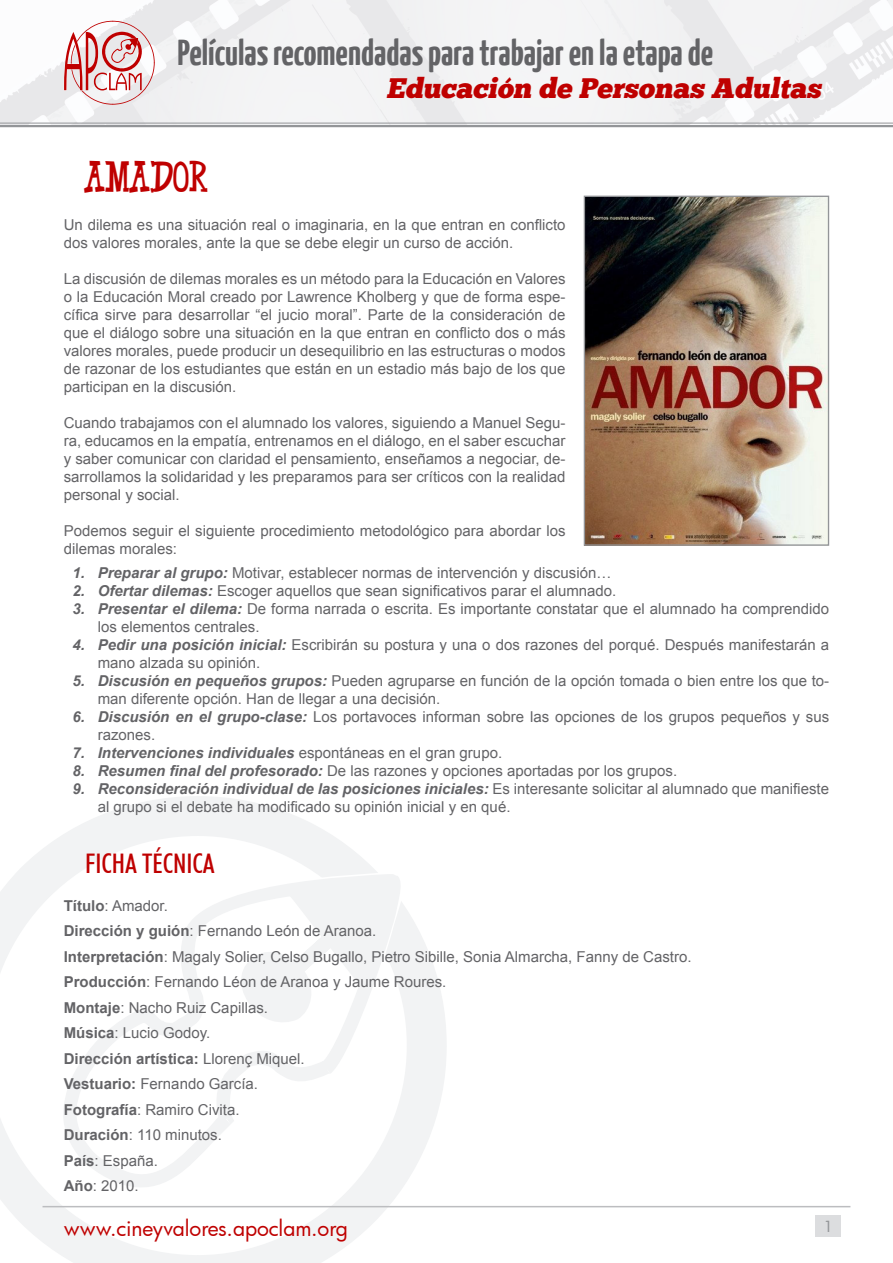
<style>
.page{position:relative;width:893px;height:1263px;background:#fff}
.page>*{position:absolute;margin:0;border:0;box-sizing:border-box;transform-origin:0 0}
.t1{font:700 36px "Yanone Kaffeesatz";color:#636366}
.t2{font:30px "Alan Font Regular";color:#bf0000}
.t3{font:italic 28.2px "Chunk Five";color:#bf0000}
.t4{font:500 condensed 27px "Futura BT";color:#bf0000}
.t5{font:21px "Futura";color:#bf0000}
.t6{font:15px/18px "Arial";color:#636366}
.t7{font:italic 700 15px "Arial";color:#636366}
.t8{font:500 15px "Futura";color:#939598}
.s1{font-weight:700;font-style:italic}
.s2{font-weight:400;font-style:normal}
.s3{font-weight:700}
</style>
<div class="page">
<svg style="left:0;top:796px;width:447px;height:467px"></svg>
<svg style="left:60px;top:872px;width:345px;height:329px"></svg>
<svg style="left:62px;top:874px;width:339px;height:323px"></svg>
<svg style="left:236px;top:881px;width:163px;height:145px"></svg>
<svg style="left:0;top:123px;width:893px;height:5px;background:#bdbec0"></svg>
<svg style="left:0;top:0;width:893px;height:123px"></svg>
<svg style="left:64px;top:21px;width:91px;height:84px"></svg>
<hr style="left:43px;top:1206px;width:807px;height:1px;background:#bcbdc0">
<div style="left:815px;top:1215px;width:26px;height:22px;background:#dcdddf"></div>
<img style="left:586px;top:198px;width:241px;height:346px">
<div style="left:584px;top:196px;width:245px;height:350px;border:1px solid #939598"></div>
<h1 class="t1" style="left:178px;top:30px;width:537px">Películas recomendadas para trabajar en la etapa de</h1>
<h3 class="t3" style="left:386px;top:71px;width:442px">Educación de Personas Adultas</h3>
<h2 class="t2" style="left:85px;top:157px;width:125px">AMADOR</h2>
<p class="t6" style="left:64px;top:215px;width:503px">Un dilema es una situación real o imaginaria, en la que entran en conflicto dos valores morales, ante la que se debe elegir un curso de acción.</p>
<p class="t6" style="left:64px;top:269px;width:503px;text-align:justify">La discusión de dilemas morales es un método para la Educación en Valores o la Educación Moral creado por Lawrence Kholberg y que de forma espe&shy;cífica sirve para desarrollar “el jucio moral”. Parte de la consideración de que el diálogo sobre una situación en la que entran en conflicto dos o más valores morales, puede producir un desequilibrio en las estructuras o modos de razonar de los estudiantes que están en un estadio más bajo de los que participan en la discusión.</p>
<p class="t6" style="left:64px;top:413px;width:503px;text-align:justify">Cuando trabajamos con el alumnado los valores, siguiendo a Manuel Segu&shy;ra, educamos en la empatía, entrenamos en el diálogo, en el saber escuchar y saber comunicar con claridad el pensamiento, enseñamos a negociar, de&shy;sarrollamos la solidaridad y les preparamos para ser críticos con la realidad personal y social.</p>
<p class="t6" style="left:64px;top:521px;width:503px">Podemos seguir el siguiente procedimiento metodológico para abordar los dilemas morales:</p>
<p class="t6" style="left:73px;top:563px;width:540px"><span class="s1">1. Preparar al grupo:</span> Motivar, establecer normas de intervención y discusión…</p>
<p class="t6" style="left:73px;top:581px;width:545px"><span class="s1">2. Ofertar dilemas:</span> Escoger aquellos que sean significativos parar el alumnado.</p>
<p class="t6" style="left:98px;top:599px;width:733px;text-indent:-25px"><span class="s1">3. Presentar el dilema:</span> De forma narrada o escrita. Es importante constatar que el alumnado ha comprendido los elementos centrales.</p>
<p class="t6" style="left:98px;top:635px;width:733px;text-indent:-25px"><span class="s1">4. Pedir una posición inicial:</span> Escribirán su postura y una o dos razones del porqué. Después manifestarán a mano alzada su opinión.</p>
<p class="t6" style="left:98px;top:671px;width:733px;text-indent:-25px"><span class="s1">5. Discusión en pequeños grupos:</span> Pueden agruparse en función de la opción tomada o bien entre los que to&shy;man diferente opción. Han de llegar a una decisión.</p>
<p class="t6" style="left:98px;top:707px;width:733px;text-indent:-25px"><span class="s1">6. Discusión en el grupo-clase:</span> Los portavoces informan sobre las opciones de los grupos pequeños y sus razones.</p>
<p class="t7" style="left:73px;top:742px;width:431px">7. Intervenciones individuales <span class="s2">espontáneas en el gran grupo.</span></p>
<p class="t6" style="left:73px;top:761px;width:606px"><span class="s1">8. Resumen final del profesorado:</span> De las razones y opciones aportadas por los grupos.</p>
<p class="t6" style="left:98px;top:779px;width:733px;text-indent:-25px"><span class="s1">9. Reconsideración individual de las posiciones iniciales:</span> Es interesante solicitar al alumnado que manifieste al grupo si el debate ha modificado su opinión inicial y en qué.</p>
<h3 class="t4" style="left:85px;top:847px;width:131px">FICHA TÉCNICA</h3>
<p class="t6" style="left:64px;top:893px;width:629px;line-height:25.5px"><span class="s3">Título</span>: Amador.<br><span class="s3">Dirección y guión</span>: Fernando León de Aranoa.<br><span class="s3">Interpretación</span>: Magaly Solier, Celso Bugallo, Pietro Sibille, Sonia Almarcha, Fanny de Castro.<br><span class="s3">Producción</span>: Fernando Léon de Aranoa y Jaume Roures.<br><span class="s3">Montaje</span>: Nacho Ruiz Capillas.<br><span class="s3">Música</span>: Lucio Godoy.<br><span class="s3">Dirección artística:</span> Llorenç Miquel.<br><span class="s3">Vestuario:</span> Fernando García.<br><span class="s3">Fotografía</span>: Ramiro Civita.<br><span class="s3">Duración</span>: 110 minutos.<br><span class="s3">País</span>: España.<br><span class="s3">Año</span>: 2010.</p>
<h3 class="t5" style="left:64px;top:1214px;width:286px">www.cineyvalores.apoclam.org</h3>
<p class="t8" style="left:824px;top:1216px;width:10px">1</p>
</div>
